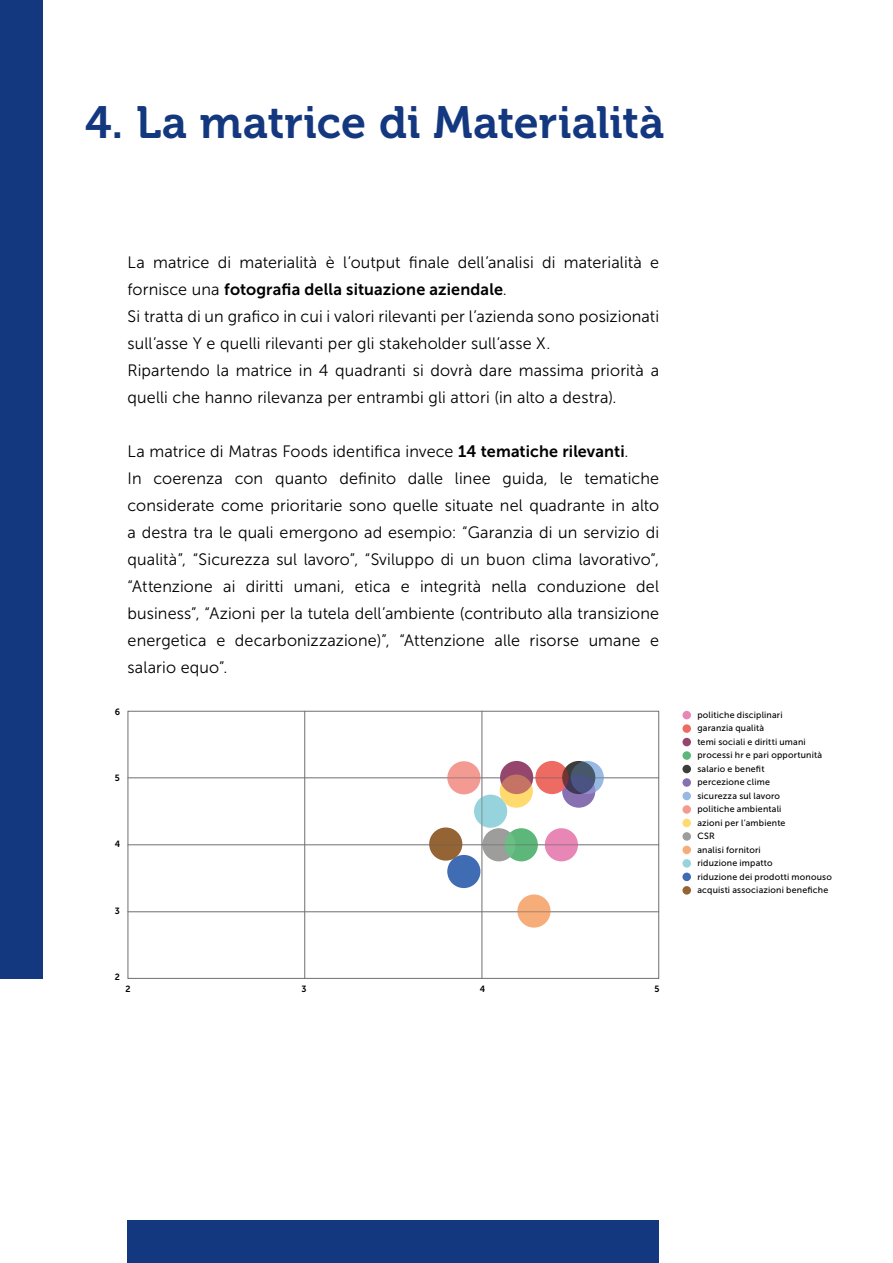
<style>
.page{position:relative;width:893px;height:1263px;background:#fff}
.page>*{position:absolute;margin:0;border:0;box-sizing:border-box;transform-origin:0 0}
.t1{font:45px "Museo 700";color:#14387f}
.t2{font:16.5px/27px "Museo Sans 300";letter-spacing:.01em;color:#000}
.t3{font:16.5px "Museo Sans 700";letter-spacing:.01em;color:#000}
.t4{font:9px/13.5px "Museo Sans 500";letter-spacing:.025em;color:#000}
.t5{font:9px "Museo Sans 700";color:#000}
.s1{font-family:"Museo Sans 300"}
.s2{font-family:"Museo Sans 700"}
</style>
<div class="page">
<div style="left:0;top:0;width:43px;height:978px;background:#14387f"></div>
<svg style="left:127px;top:710px;width:532px;height:269px"></svg>
<hr style="left:304px;top:711px;width:1px;height:268px;background:#706f6f">
<hr style="left:482px;top:711px;width:1px;height:268px;background:#706f6f">
<hr style="left:128px;top:777px;width:531px;height:1px;background:#706f6f">
<hr style="left:128px;top:844px;width:531px;height:1px;background:#706f6f">
<hr style="left:128px;top:911px;width:531px;height:1px;background:#706f6f">
<svg style="left:562px;top:761px;width:33px;height:33px"></svg>
<div style="left:447px;top:761px;width:33px;height:33px;background:#f39b93;border-radius:50%"></div>
<div style="left:429px;top:827px;width:33px;height:34px;background:#946434;border-radius:50%"></div>
<div style="left:447px;top:855px;width:33px;height:33px;background:#3f6cb3;border-radius:50%"></div>
<div style="left:517px;top:894px;width:34px;height:34px;background:#f7ad79;border-radius:50%"></div>
<div style="left:545px;top:828px;width:33px;height:33px;background:#e886b5;border-radius:50%"></div>
<div style="left:474px;top:795px;width:33px;height:33px;background:#96d3dd;border-radius:50%"></div>
<div style="left:500px;top:761px;width:33px;height:33px;background:#96466c;border-radius:50%"></div>
<svg style="left:535px;top:761px;width:33px;height:33px"></svg>
<svg style="left:562px;top:774px;width:33px;height:34px"></svg>
<svg style="left:500px;top:774px;width:33px;height:34px"></svg>
<svg style="left:571px;top:761px;width:33px;height:33px"></svg>
<div style="left:505px;top:828px;width:33px;height:33px;background:#5db77a;border-radius:50%"></div>
<svg style="left:482px;top:828px;width:33px;height:33px"></svg>
<div style="left:682px;top:711px;width:9px;height:8px;background:#e886b5;border-radius:50%"></div>
<div style="left:682px;top:724px;width:9px;height:9px;background:#ed6b62;border-radius:50%"></div>
<div style="left:682px;top:738px;width:9px;height:8px;background:#96466c;border-radius:50%"></div>
<div style="left:682px;top:751px;width:9px;height:9px;background:#5db77a;border-radius:50%"></div>
<div style="left:682px;top:765px;width:9px;height:8px;background:#3c3c3b;border-radius:50%"></div>
<div style="left:682px;top:778px;width:9px;height:9px;background:#8871b1;border-radius:50%"></div>
<div style="left:682px;top:792px;width:9px;height:8px;background:#97b9e2;border-radius:50%"></div>
<div style="left:682px;top:805px;width:9px;height:9px;background:#f39b93;border-radius:50%"></div>
<div style="left:682px;top:819px;width:9px;height:8px;background:#ffda6f;border-radius:50%"></div>
<div style="left:682px;top:832px;width:9px;height:9px;background:#9d9d9c;border-radius:50%"></div>
<div style="left:682px;top:846px;width:9px;height:8px;background:#f7ad79;border-radius:50%"></div>
<div style="left:682px;top:859px;width:9px;height:9px;background:#96d3dd;border-radius:50%"></div>
<div style="left:682px;top:873px;width:9px;height:8px;background:#3f6cb3;border-radius:50%"></div>
<div style="left:682px;top:886px;width:9px;height:8px;background:#946434;border-radius:50%"></div>
<div style="left:128px;top:1220px;width:531px;height:43px;background:#14387f"></div>
<h1 class="t1" style="left:85px;top:98px;width:581px">4. La matrice di Materialità</h1>
<p class="t2" style="left:128px;top:248px;width:533px">La matrice di materialità è l’output finale dell’analisi di materialità e</p>
<p class="t3" style="left:128px;top:280px;width:381px"><span class="s1">fornisce una</span> fotografia della situazione aziendale<span class="s1">.</span></p>
<p class="t2" style="left:128px;top:302px;width:533px">Si tratta di un grafico in cui i valori rilevanti per l’azienda sono posizionati sull’asse Y e quelli rilevanti per gli stakeholder sull’asse X.<br>Ripartendo la matrice in 4 quadranti si dovrà dare massima priorità a quelli che hanno rilevanza per entrambi gli attori (in alto a destra).</p>
<p class="t2" style="left:128px;top:437px;width:533px">La matrice di Matras Foods identifica invece <span class="s2">14 tematiche rilevanti</span>.<br>In coerenza con quanto definito dalle linee guida, le tematiche considerate come prioritarie sono quelle situate nel quadrante in alto a destra tra le quali emergono ad esempio: “Garanzia di un servizio di qualità”, “Sicurezza sul lavoro”, “Sviluppo di un buon clima lavorativo”, “Attenzione ai diritti umani, etica e integrità nella conduzione del business”, “Azioni per la tutela dell’ambiente (contributo alla transizione energetica e decarbonizzazione)”, “Attenzione alle risorse umane e salario equo”.</p>
<p class="t5" style="left:115px;top:707px;width:7px">6</p>
<p class="t5" style="left:115px;top:773px;width:7px">5</p>
<p class="t5" style="left:115px;top:839px;width:7px">4</p>
<p class="t5" style="left:115px;top:905px;width:7px">3</p>
<p class="t5" style="left:115px;top:971px;width:7px">2</p>
<p class="t5" style="left:125px;top:984px;width:7px">2</p>
<p class="t5" style="left:301px;top:984px;width:7px">3</p>
<p class="t5" style="left:480px;top:984px;width:7px">4</p>
<p class="t5" style="left:654px;top:984px;width:7px">5</p>
<p class="t4" style="left:697px;top:708px;width:136px">politiche disciplinari<br>garanzia qualità<br>temi sociali e diritti umani processi hr e pari opportunità salario e benefit<br>percezione clime<br>sicurezza sul lavoro<br>politiche ambientali<br>azioni per l’ambiente<br>CSR<br>analisi fornitori<br>riduzione impatto<br>riduzione dei prodotti monouso acquisti associazioni benefiche</p>
</div>
